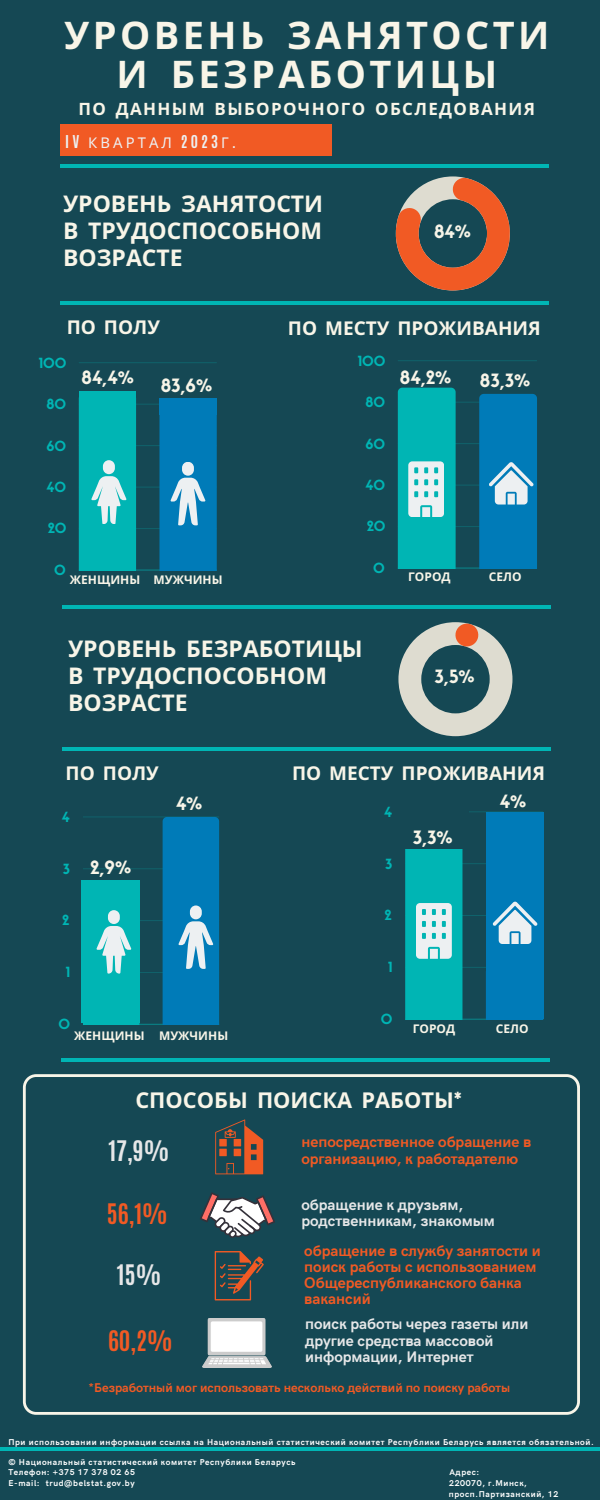
<style>
.page{position:relative;width:600px;height:1500px;background:#154854}
.page>*{position:absolute;margin:0;border:0;box-sizing:border-box;transform-origin:0 0}
.t1{font:700 38px "Noto Sans";letter-spacing:.09em;color:#f8f5e8}
.t2{font:700 23.6px "Antonio";color:#f15a24}
.t3{font:700 23.6px "Antonio";color:#e6e7e8}
.t4{font:700 23px/27px "Noto Sans";color:#f8f5e8;text-align:justify}
.t5{font:700 21.8px "Noto Sans";color:#f8f5e8}
.t6{font:700 19px "Noto Sans";color:#f8f5e8}
.t7{font:18px "Sifonn Basic";color:#f8f5e8}
.t8{font:700 17px "Noto Sans";letter-spacing:.08em;color:#f8f5e8}
.t9{font:700 15.4px/16.2px "HK Grotesk";color:#f15a24}
.t10{font:700 15.4px/16.2px "HK Grotesk";color:#e6e7e8}
.t11{font:14.8px "Noto Sans";letter-spacing:.21em;color:#edf0f2}
.t12{font:13.8px "Sifonn Basic";color:#00b5b4}
.t13{font:700 12.7px "HK Grotesk";color:#f15a24}
.t14{font:700 12px "Noto Sans";color:#f8f5e8}
.t15{font:700 8.5px "HK Grotesk";letter-spacing:.07em;color:#fff}
.s1{font-family:"Antonio";font-weight:700}
.s2{font-family:"Sifonn Basic";font-weight:400}
</style>
<div class="page">
<hr style="left:79px;top:528px;width:138px;height:1px;background:#00b5b4">
<hr style="left:79px;top:487px;width:138px;height:1px;background:#00b5b4">
<hr style="left:79px;top:445px;width:138px;height:1px;background:#00b5b4">
<hr style="left:79px;top:404px;width:138px;height:1px;background:#00b5b4">
<hr style="left:79px;top:362px;width:138px;height:1px;background:#00b5b4">
<hr style="left:79px;top:570px;width:138px;height:1px;background:#00b5b4">
<hr style="left:83px;top:972px;width:136px;height:1px;background:#00b5b4">
<hr style="left:83px;top:920px;width:136px;height:1px;background:#00b5b4">
<hr style="left:83px;top:868px;width:136px;height:1px;background:#00b5b4">
<hr style="left:83px;top:817px;width:136px;height:1px;background:#00b5b4">
<hr style="left:83px;top:1024px;width:136px;height:1px;background:#00b5b4">
<hr style="left:398px;top:526px;width:139px;height:1px;background:#00b5b4">
<hr style="left:398px;top:485px;width:139px;height:1px;background:#00b5b4">
<hr style="left:398px;top:443px;width:139px;height:1px;background:#00b5b4">
<hr style="left:398px;top:402px;width:139px;height:1px;background:#00b5b4">
<hr style="left:398px;top:360px;width:139px;height:1px;background:#00b5b4">
<hr style="left:398px;top:568px;width:139px;height:1px;background:#00b5b4">
<hr style="left:405px;top:967px;width:138px;height:1px;background:#00b5b4">
<hr style="left:405px;top:915px;width:138px;height:1px;background:#00b5b4">
<hr style="left:405px;top:863px;width:138px;height:1px;background:#00b5b4">
<hr style="left:405px;top:811px;width:138px;height:1px;background:#00b5b4">
<hr style="left:405px;top:1019px;width:138px;height:1px;background:#00b5b4">
<hr style="left:60px;top:164px;width:488px;height:4px;background:#00b5b4">
<hr style="left:63px;top:605px;width:488px;height:4px;background:#00b5b4">
<hr style="left:60px;top:301px;width:488px;height:4px;background:#00b5b4">
<hr style="left:63px;top:747px;width:488px;height:4px;background:#00b5b4">
<hr style="left:61px;top:1058px;width:488px;height:3px;background:#00b5b4">
<hr style="left:0;top:1447px;width:600px;height:4px;background:#00b5b4">
<div style="left:60px;top:124px;width:272px;height:32px;background:#f15a24"></div>
<svg style="left:396px;top:176px;width:114px;height:114px"></svg>
<svg style="left:398px;top:622px;width:114px;height:114px"></svg>
<svg style="left:79px;top:394px;width:57px;height:176px;background:#1dbcbb"></svg>
<div style="left:82px;top:880px;width:58px;height:143px;background:#00b5b4"></div>
<svg style="left:83px;top:910px;width:57px;height:114px"></svg>
<svg style="left:159px;top:415px;width:58px;height:155px;background:#1a87bc"></svg>
<svg style="left:163px;top:817px;width:56px;height:207px;background:#1485bc"></svg>
<svg style="left:398px;top:388px;width:58px;height:180px;background:#26bebd"></svg>
<svg style="left:405px;top:849px;width:57px;height:170px;background:#2abfbe"></svg>
<div style="left:486px;top:812px;width:57px;height:206px;background:#007bb8"></div>
<svg style="left:23px;top:1074px;width:557px;height:341px"></svg>
<svg style="left:200px;top:1192px;width:75px;height:46px"></svg>
<svg style="left:215px;top:1251px;width:49px;height:49px"></svg>
<svg style="left:215px;top:1119px;width:48px;height:55px"></svg>
<img style="left:202px;top:1319px;width:69px;height:48px">
<svg style="left:479px;top:394px;width:58px;height:174px;background:#1886bc"></svg>
<div style="left:401px;top:811px;width:68px;height:38px;background:#154854"></div>
<svg style="left:493px;top:902px;width:44px;height:42px"></svg>
<div style="left:159px;top:398px;width:58px;height:17px;background:#007bb8"></div>
<div style="left:79px;top:391px;width:56px;height:29px;background:#00b5b4"></div>
<p class="t1" style="left:64px;top:8px;width:487px">УРОВЕНЬ ЗАНЯТОСТИ</p>
<p class="t1" style="left:117px;top:47px;width:382px">И БЕЗРАБОТИЦЫ</p>
<p class="t8" style="left:79px;top:97px;width:458px">ПО ДАННЫМ ВЫБОРОЧНОГО ОБСЛЕДОВАНИЯ</p>
<p class="t11" style="left:65px;top:132px;width:172px"><span class="s1">IV</span> КВАРТАЛ <span class="s1">2023</span>Г<span class="s1">.</span></p>
<p class="t4" style="left:63px;top:189px;width:262px">УРОВЕНЬ ЗАНЯТОСТИ В ТРУДОСПОСОБНОМ ВОЗРАСТЕ</p>
<p class="t7" style="left:434px;top:225px;width:38px">84%</p>
<p class="t6" style="left:67px;top:314px;width:95px">ПО ПОЛУ</p>
<p class="t12" style="left:39px;top:357px;width:29px">100</p>
<p class="t6" style="left:288px;top:314px;width:254px">ПО МЕСТУ ПРОЖИВАНИЯ</p>
<p class="t12" style="left:358px;top:355px;width:29px">100</p>
<p class="t12" style="left:47px;top:399px;width:21px">80</p>
<p class="t7" style="left:82px;top:371px;width:54px">84,4%</p>
<p class="t7" style="left:161px;top:378px;width:53px">83,6%</p>
<p class="t7" style="left:400px;top:371px;width:53px">84,2%</p>
<p class="t12" style="left:366px;top:397px;width:21px">80</p>
<p class="t12" style="left:46px;top:440px;width:21px">60</p>
<p class="t12" style="left:366px;top:438px;width:21px">60</p>
<p class="t12" style="left:47px;top:482px;width:21px">40</p>
<p class="t12" style="left:366px;top:480px;width:21px">40</p>
<p class="t12" style="left:48px;top:523px;width:20px">20</p>
<p class="t12" style="left:367px;top:521px;width:20px">20</p>
<p class="t12" style="left:54px;top:565px;width:13px">0</p>
<p class="t14" style="left:70px;top:571px;width:72px">ЖЕНЩИНЫ</p>
<p class="t14" style="left:154px;top:571px;width:71px">МУЖЧИНЫ</p>
<p class="t12" style="left:373px;top:563px;width:13px">0</p>
<p class="t14" style="left:408px;top:568px;width:44px">ГОРОД</p>
<p class="t7" style="left:480px;top:374px;width:52px">83,3%</p>
<p class="t14" style="left:489px;top:568px;width:34px">СЕЛО</p>
<p class="t4" style="left:68px;top:635px;width:296px;text-align:left">УРОВЕНЬ БЕЗРАБОТИЦЫ<br>В ТРУДОСПОСОБНОМ<br>ВОЗРАСТЕ</p>
<p class="t7" style="left:435px;top:670px;width:42px">3,5%</p>
<p class="t6" style="left:66px;top:760px;width:95px">ПО ПОЛУ</p>
<p class="t6" style="left:292px;top:760px;width:254px">ПО МЕСТУ ПРОЖИВАНИЯ</p>
<p class="t12" style="left:62px;top:811px;width:9px">4</p>
<p class="t7" style="left:176px;top:797px;width:28px">4%</p>
<p class="t12" style="left:384px;top:806px;width:9px">4</p>
<p class="t7" style="left:500px;top:794px;width:28px">4%</p>
<p class="t7" style="left:413px;top:830px;width:41px">3,3%</p>
<p class="t12" style="left:63px;top:863px;width:9px">3</p>
<p class="t7" style="left:90px;top:860px;width:43px">2,9%</p>
<p class="t12" style="left:385px;top:858px;width:9px">3</p>
<p class="t12" style="left:62px;top:915px;width:9px">2</p>
<p class="t12" style="left:384px;top:910px;width:9px">2</p>
<p class="t12" style="left:66px;top:967px;width:6px">1</p>
<p class="t12" style="left:388px;top:962px;width:6px">1</p>
<p class="t12" style="left:58px;top:1019px;width:13px">0</p>
<p class="t14" style="left:74px;top:1027px;width:72px">ЖЕНЩИНЫ</p>
<p class="t14" style="left:159px;top:1027px;width:71px">МУЖЧИНЫ</p>
<p class="t12" style="left:381px;top:1014px;width:13px">0</p>
<p class="t14" style="left:413px;top:1020px;width:44px">ГОРОД</p>
<p class="t14" style="left:496px;top:1020px;width:34px">СЕЛО</p>
<p class="t5" style="left:135px;top:1085px;width:328px">СПОСОБЫ ПОИСКА РАБОТЫ<span class="s2">*</span></p>
<p class="t3" style="left:108px;top:1134px;width:62px">17,9%</p>
<p class="t2" style="left:107px;top:1197px;width:62px">56,1%</p>
<p class="t3" style="left:117px;top:1258px;width:46px">15%</p>
<p class="t2" style="left:108px;top:1324px;width:66px">60,2%</p>
<p class="t9" style="left:301px;top:1135px;width:230px">непосредственное обращение в организацию, к работадателю</p>
<p class="t10" style="left:301px;top:1198px;width:195px">обращение к друзьям, родственникам, знакомы м</p>
<p class="t9" style="left:304px;top:1243px;width:236px">обращение в службу занятости и поиск работы с использованием<br>Общереспубликанского банка вакансий</p>
<p class="t10" style="left:305px;top:1317px;width:223px">поиск работы через газеты или другие средства массовой информации, Интернет</p>
<p class="t13" style="left:89px;top:1380px;width:421px">*Безработны й мог использовать несколько действий по поиску работы</p>
<p class="t15" style="left:8px;top:1437px;width:587px">При использовании информации ссылка на Национальны й статистический комитет Республики Беларусь является обязательной.</p>
<p class="t15" style="left:8px;top:1457px;width:288px">© Национальны й статистический комитет Республики Беларусь</p>
<p class="t15" style="left:8px;top:1467px;width:128px">Телефон: +375 17 378 02 65</p>
<p class="t15" style="left:449px;top:1467px;width:31px">Адрес:</p>
<p class="t15" style="left:8px;top:1478px;width:128px">E-mail: trud@belstat.gov.by</p>
<p class="t15" style="left:449px;top:1478px;width:79px">220070, г.Минск,</p>
<p class="t15" style="left:449px;top:1490px;width:111px">просп.Партизанский, 12</p>
</div>
